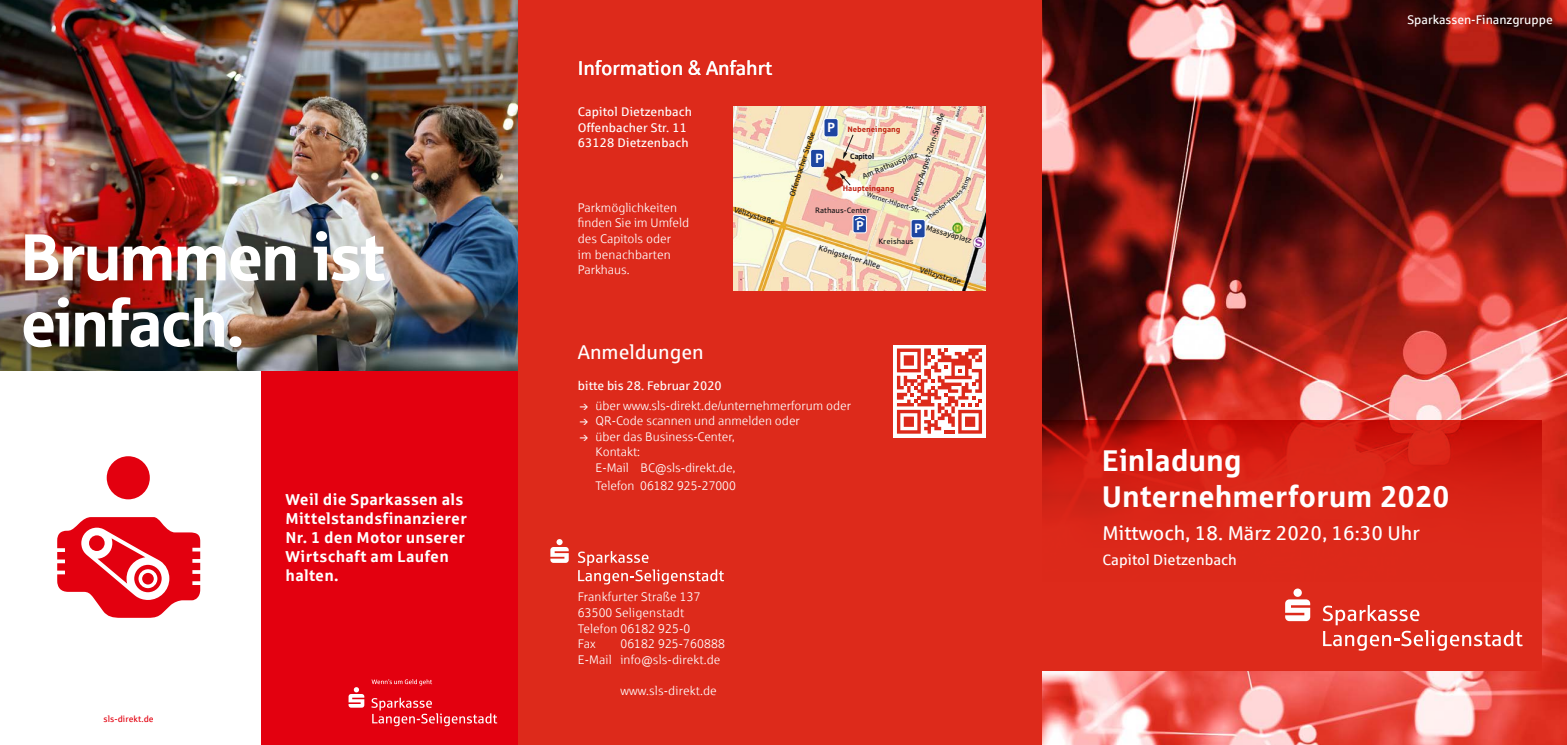
<style>
.page{position:relative;width:1567px;height:745px;background:#fff}
.page>*{position:absolute;margin:0;border:0;box-sizing:border-box;transform-origin:0 0}
.t1{font:66.12px/66.1px "Sparkasse Head";letter-spacing:-.005em;color:#fff}
.t2{font:30px/36px "Sparkasse Head";letter-spacing:.04em;color:#fff}
.t3{font:20px "Sparkasse Rg";color:#fff}
.t4{font:700 15.88px/19px "Sparkasse Rg";letter-spacing:.015em;color:#fff}
.t5{font:15px "Sparkasse Rg";color:#fff}
.t6{font:700 13.38px "Sparkasse Rg";color:#fff}
.t7{font:700 12.75px "Sparkasse Rg";color:#fff}
.t8{font:12.5px/15.6px "Sparkasse Lt";color:#fff}
.t9{font:12.5px/15.6px "Sparkasse Rg";color:#fff}
.t10{font:8.75px "Sparkasse Rg";letter-spacing:.01em;color:#e3000f}
.t11{font:7.75px "Sparkasse Rg";color:#141415}
.t12{font:700 7.75px "Sparkasse Rg";color:#c02010}
.t13{font:7.75px "Sparkasse Head";color:#141415}
.t14{font:6.5px "Sparkasse Rg";color:#141415}
</style>
<div class="page">
<div style="left:517px;top:0;width:1049px;height:744px;background:#dd2a1b"></div>
<img style="left:1042px;top:0;width:524px;height:744px">
<img style="left:0;top:0;width:517px;height:371px">
<div style="left:260px;top:371px;width:257px;height:373px;background:#e3000f"></div>
<div style="left:107px;top:456px;width:43px;height:43px;background:#e3000f;border-radius:50%"></div>
<svg style="left:57px;top:517px;width:143px;height:100px"></svg>
<svg style="left:371px;top:697px;width:126px;height:28px"></svg>
<svg style="left:348px;top:687px;width:16px;height:20px"></svg>
<svg style="left:371px;top:679px;width:61px;height:6px"></svg>
<svg style="left:1042px;top:420px;width:499px;height:250px"></svg>
<img style="left:733px;top:107px;width:252px;height:183px">
<div style="left:853px;top:215px;width:13px;height:18px;background:#1e46a1;border-radius:2px"></div>
<div style="left:852px;top:215px;width:14px;height:18px;border:1px solid #fff;border-radius:2px"></div>
<svg style="left:853px;top:216px;width:13px;height:5px"></svg>
<div style="left:911px;top:219px;width:14px;height:19px;background:#1e46a1;border-radius:2px"></div>
<div style="left:910px;top:219px;width:15px;height:19px;border:1px solid #fff;border-radius:2px"></div>
<div style="left:810px;top:149px;width:14px;height:18px;background:#1e46a1;border-radius:2px"></div>
<div style="left:810px;top:149px;width:15px;height:19px;border:1px solid #fff;border-radius:2px"></div>
<div style="left:824px;top:118px;width:14px;height:19px;background:#1e46a1;border-radius:2px"></div>
<div style="left:823px;top:118px;width:15px;height:19px;border:1px solid #fff;border-radius:2px"></div>
<svg style="left:842px;top:134px;width:11px;height:25px"></svg>
<svg style="left:839px;top:173px;width:12px;height:13px"></svg>
<svg style="left:1322px;top:604px;width:200px;height:46px"></svg>
<svg style="left:1284px;top:588px;width:26px;height:32px"></svg>
<svg style="left:578px;top:551px;width:146px;height:33px"></svg>
<svg style="left:550px;top:539px;width:18px;height:23px"></svg>
<div style="left:893px;top:345px;width:92px;height:92px;background:#fff"></div>
<svg style="left:896px;top:348px;width:85px;height:85px"></svg>
<h1 class="t1" style="left:21px;top:221px;width:365px">Brummen ist einfach.</h1>
<p class="t10" style="left:103px;top:712px;width:52px">sls-direkt.de</p>
<p class="t4" style="left:285px;top:489px;width:182px">Weil die Sparkassen als<br>Mittelstandsfinanzierer<br>Nr. 1 den Motor unserer<br>Wirtschaft am Laufen halten.</p>
<h3 class="t3" style="left:578px;top:56px;width:196px">Information &amp; Anfahrt</h3>
<p class="t9" style="left:578px;top:103px;width:116px">Capitol Dietzenbach<br>Offenbacher Str. 11<br>63128 Dietzenbach</p>
<p class="t8" style="left:578px;top:199px;width:113px">Parkmöglichkeiten finden Sie im Umfeld des Capitols oder<br>im benachbarten<br>Parkhaus.</p>
<p class="t11" style="left:735px;top:204px;width:44px;rotate:17deg">Vélizystraße</p>
<p class="t11" style="left:908px;top:199px;width:94px;rotate:-72deg">Georg-August-Zinn-Straße</p>
<p class="t6" style="left:827px;top:119px;width:10px">P</p>
<p class="t12" style="left:847px;top:125px;width:55px">Nebeneingang</p>
<p class="t11" style="left:787px;top:194px;width:69px;rotate:-72deg">Offenbacher Straße</p>
<p class="t11" style="left:861px;top:172px;width:61px;rotate:-22deg">Am Rathausplatz</p>
<p class="t13" style="left:850px;top:151px;width:26px">Capitol</p>
<p class="t14" style="left:868px;top:190px;width:57px;rotate:17deg">Werner-Hilpert-Str.</p>
<p class="t6" style="left:815px;top:150px;width:10px">P</p>
<p class="t14" style="left:959px;top:187px;width:15px;rotate:-70deg">Ring</p>
<p class="t12" style="left:842px;top:183px;width:53px">Haupteingang</p>
<p class="t14" style="left:945px;top:199px;width:22px;rotate:-41deg">Heuss-</p>
<p class="t14" style="left:924px;top:215px;width:29px;rotate:-39deg">Theodor-</p>
<p class="t11" style="left:815px;top:206px;width:56px">Rathaus-Center</p>
<p class="t7" style="left:856px;top:217px;width:9px">P</p>
<p class="t6" style="left:914px;top:220px;width:10px">P</p>
<p class="t11" style="left:921px;top:264px;width:44px;rotate:17deg">Vélizystraße</p>
<p class="t11" style="left:927px;top:222px;width:48px;rotate:17deg">Massayaplatz</p>
<p class="t11" style="left:878px;top:236px;width:37px">Kreishaus</p>
<p class="t11" style="left:820px;top:243px;width:65px;rotate:17deg">Königsteiner Allee</p>
<h3 class="t3" style="left:578px;top:339px;width:127px">Anmeldungen</h3>
<p class="t9" style="left:578px;top:377px;width:145px">bitte bis 28. Februar 2020</p>
<p class="t8" style="left:595px;top:397px;width:257px">über www.sls-direkt.de/unternehmerforum oder<br>QR-Code scannen und anmelden oder<br>über das Business-Center,<br>Kontakt:<br>E-Mail BC@sls-direkt.de,</p>
<p class="t8" style="left:595px;top:477px;width:142px">Telefon 06182 925-27000</p>
<p class="t8" style="left:578px;top:588px;width:124px">Frankfurter Straße 137<br>63500 Seligenstadt<br>Telefon 06182 925-0<br>Fax</p>
<p class="t8" style="left:578px;top:635px;width:148px;text-indent:42px">06182 925-760888<br>E-Mail info@sls-direkt.de</p>
<p class="t8" style="left:620px;top:682px;width:98px">www.sls-direkt.de</p>
<p class="t9" style="left:1407px;top:11px;width:147px">Sparkassen-Finanzgruppe</p>
<h2 class="t2" style="left:1102px;top:441px;width:348px">Einladung<br>Unternehmerforum 2020</h2>
<h3 class="t3" style="left:1102px;top:520px;width:319px">Mittwoch, 18. März 2020, 16:30 Uhr</h3>
<p class="t5" style="left:1102px;top:550px;width:136px">Capitol Dietzenbach</p>
</div>
